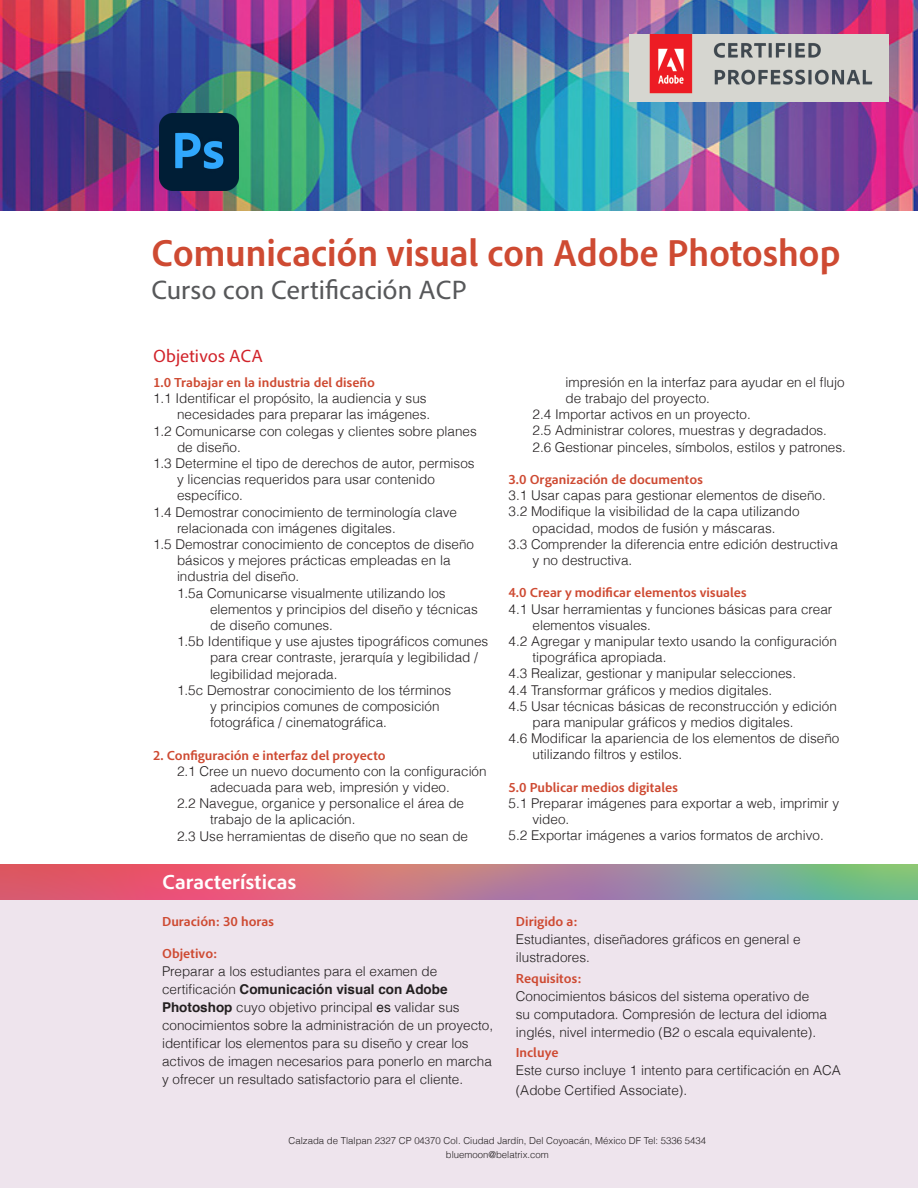
<style>
.page{position:relative;width:918px;height:1188px;background:#fff}
.page>*{position:absolute;margin:0;border:0;box-sizing:border-box;transform-origin:0 0}
.TituloMain{font:700 semi-condensed 39px "Adobe Clean";letter-spacing:-.005em;color:#ce4a32}
.nivel{font:27px "Adobe Clean";color:#57585a}
.t1{font:700 21px "Adobe Clean";letter-spacing:.005em;color:#fff}
.temario{font:18px "Adobe Clean";letter-spacing:.005em;color:#d1232a}
.Cuerpo_de_texto_indent_1{font:300 13.5px/16.2px "Helvetica";color:#231f20}
.Cuerpo_de_texto_indent{font:300 13.5px/16.2px "Helvetica";color:#231f20}
.Cuerpo_de_texto{font:300 13.5px/18px "Helvetica";color:#231f20}
.Subtitulos_temario_copy{font:700 13.5px "Adobe Clean";color:#ce4a32}
.t2{font:300 9.6px/13.6px "Helvetica";color:#231f20;text-align:center}
.s1{font-weight:700}
.s2{font-weight:400}
</style>
<div class="page">
<div style="left:0;top:865px;width:918px;height:323px;background:#eee4ed"></div>
<svg style="left:0;top:865px;width:918px;height:34px;background:#b77d87"></svg>
<img style="left:0;top:0;width:918px;height:211px">
<img style="left:159px;top:113px;width:79px;height:77px">
<img style="left:630px;top:35px;width:258px;height:67px">
<p class="TituloMain" style="left:151px;top:228px;width:691px">Comunicación visual con Adobe Photoshop</p>
<p class="nivel" style="left:151px;top:272px;width:317px">Curso con Certificación ACP</p>
<p class="temario" style="left:153px;top:345px;width:112px">Objetivos ACA</p>
<p class="Subtitulos_temario_copy" style="left:153px;top:374px;width:223px">1.0 Trabajar en la industria del diseño</p>
<p class="Cuerpo_de_texto_indent_1" style="left:153px;top:390px;width:279px;text-align:right">1.1 Identificar el propósito, la audiencia y sus necesidades para preparar las imágenes.</p>
<p class="Cuerpo_de_texto_indent_1" style="left:177px;top:422px;width:301px;text-indent:-24px">1.2 Comunicarse con colegas y clientes sobre planes de diseño.</p>
<p class="Cuerpo_de_texto_indent_1" style="left:177px;top:454px;width:299px;text-indent:-24px">1.3 Determine el tipo de derechos de autor, permisos y licencias requeridos para usar contenido específico.</p>
<p class="Cuerpo_de_texto_indent_1" style="left:177px;top:503px;width:282px;text-indent:-24px">1.4 Demostrar conocimiento de terminología clave relacionada con imágenes digitales.</p>
<p class="Cuerpo_de_texto_indent_1" style="left:177px;top:535px;width:299px;text-indent:-24px">1.5 Demostrar conocimiento de conceptos de diseño básicos y mejores prácticas empleadas en la industria del diseño.</p>
<p class="Cuerpo_de_texto_indent" style="left:210px;top:584px;width:269px;text-indent:-33px">1.5a Comunicarse visualmente utilizando los elementos y principios del diseño y técnicas de diseño comunes.</p>
<p class="Cuerpo_de_texto_indent" style="left:210px;top:633px;width:280px;text-indent:-33px">1.5b Identifique y use ajustes tipográficos comunes para crear contraste, jerarquía y legibilidad / legibilidad mejorada.</p>
<p class="Cuerpo_de_texto_indent" style="left:210px;top:681px;width:243px;text-indent:-33px">1.5c Demostrar conocimiento de los términos y principios comunes de composición fotográfica / cinematográfica.</p>
<p class="Subtitulos_temario_copy" style="left:153px;top:746px;width:234px">2. Configuración e interfaz del proyecto</p>
<p class="Cuerpo_de_texto_indent" style="left:177px;top:762px;width:311px;text-align:center">2.1 Cree un nuevo documento con la configuración adecuada para web, impresión y video.</p>
<p class="Cuerpo_de_texto_indent" style="left:210px;top:795px;width:256px;text-indent:-33px">2.2 Navegue, organice y personalice el área de trabajo de la aplicación.</p>
<p class="Cuerpo_de_texto_indent" style="left:177px;top:827px;width:293px">2.3 Use herramientas de diseño que no sean de</p>
<h3 class="t1" style="left:162px;top:868px;width:136px">Características</h3>
<p class="Subtitulos_temario_copy" style="left:162px;top:913px;width:113px">Duración: 30 horas</p>
<p class="Subtitulos_temario_copy" style="left:162px;top:944px;width:57px">Objetivo:</p>
<p class="Cuerpo_de_texto" style="left:162px;top:961px;width:333px">Preparar a los estudiantes para el examen de certificación <span class="s1">Comunicación visual con Adobe Photoshop</span> cuyo objetivo principal <span class="s2">es</span> validar sus conocimientos sobre la administración de un proyecto, identificar los elementos para su diseño y crear los activos de imagen necesarios para ponerlo en marcha y ofrecer un resultado satisfactorio para el cliente.</p>
<p class="Cuerpo_de_texto_indent" style="left:566px;top:373px;width:281px">impresión en la interfaz para ayudar en el flujo de trabajo del proyecto.</p>
<p class="Cuerpo_de_texto_indent" style="left:532px;top:406px;width:220px">2.4 Importar activos en un proyecto.</p>
<p class="Cuerpo_de_texto_indent" style="left:532px;top:422px;width:296px">2.5 Administrar colores, muestras y degradados.</p>
<p class="Cuerpo_de_texto_indent" style="left:532px;top:438px;width:315px">2.6 Gestionar pinceles, símbolos, estilos y patrones.</p>
<p class="Subtitulos_temario_copy" style="left:508px;top:471px;width:196px">3.0 Organización de documentos</p>
<p class="Cuerpo_de_texto_indent_1" style="left:508px;top:487px;width:319px">3.1 Usar capas para gestionar elementos de diseño.</p>
<p class="Cuerpo_de_texto_indent_1" style="left:508px;top:503px;width:293px;text-align:center">3.2 Modifique la visibilidad de la capa utilizando opacidad, modos de fusión y máscaras.</p>
<p class="Cuerpo_de_texto_indent_1" style="left:532px;top:535px;width:307px;text-indent:-24px">3.3 Comprender la diferencia entre edición destructiva y no destructiva.</p>
<p class="Subtitulos_temario_copy" style="left:508px;top:584px;width:240px">4.0 Crear y modificar elementos visuales</p>
<p class="Cuerpo_de_texto_indent_1" style="left:532px;top:600px;width:301px;text-indent:-24px">4.1 Usar herramientas y funciones básicas para crear elementos visuales.</p>
<p class="Cuerpo_de_texto_indent_1" style="left:532px;top:633px;width:306px;text-indent:-24px">4.2 Agregar y manipular texto usando la configuración tipográfica apropiada.</p>
<p class="Cuerpo_de_texto_indent_1" style="left:508px;top:665px;width:289px">4.3 Realizar, gestionar y manipular selecciones.</p>
<p class="Cuerpo_de_texto_indent_1" style="left:508px;top:681px;width:265px">4.4 Transformar gráficos y medios digitales.</p>
<p class="Cuerpo_de_texto_indent_1" style="left:532px;top:697px;width:306px;text-indent:-24px">4.5 Usar técnicas básicas de reconstrucción y edición para manipular gráficos y medios digitales.</p>
<p class="Cuerpo_de_texto_indent_1" style="left:532px;top:730px;width:308px;text-indent:-24px">4.6 Modificar la apariencia de los elementos de diseño utilizando filtros y estilos.</p>
<p class="Subtitulos_temario_copy" style="left:508px;top:779px;width:171px">5.0 Publicar medios digitales</p>
<p class="Cuerpo_de_texto_indent_1" style="left:532px;top:795px;width:308px;text-indent:-24px">5.1 Preparar imágenes para exportar a web, imprimir y video.</p>
<p class="Cuerpo_de_texto_indent_1" style="left:508px;top:827px;width:317px">5.2 Exportar imágenes a varios formatos de archivo.</p>
<p class="Subtitulos_temario_copy" style="left:516px;top:913px;width:63px">Dirigido a:</p>
<p class="Cuerpo_de_texto" style="left:516px;top:930px;width:286px">Estudiantes, diseñadores gráficos en general e ilustradores.</p>
<p class="Subtitulos_temario_copy" style="left:516px;top:970px;width:67px">Requisitos:</p>
<p class="Cuerpo_de_texto" style="left:516px;top:987px;width:313px">Conocimientos básicos del sistema operativo de<br>su computadora. Compresión de lectura del idioma inglés, nivel intermedio (B2 o escala equivalente).</p>
<p class="Subtitulos_temario_copy" style="left:516px;top:1044px;width:44px">Incluye</p>
<p class="Cuerpo_de_texto" style="left:516px;top:1060px;width:327px;line-height:19.8px">Este curso incluye 1 intento para certificación en ACA (Adobe Certified Associate).</p>
<p class="t2" style="left:289px;top:1134px;width:419px">Calzada de Tlalpan 2327 CP 04370 Col. Ciudad Jardín, Del Coyoacán, México DF Tel: 5336 5434 bluemoon@belatrix.com</p>
</div>
